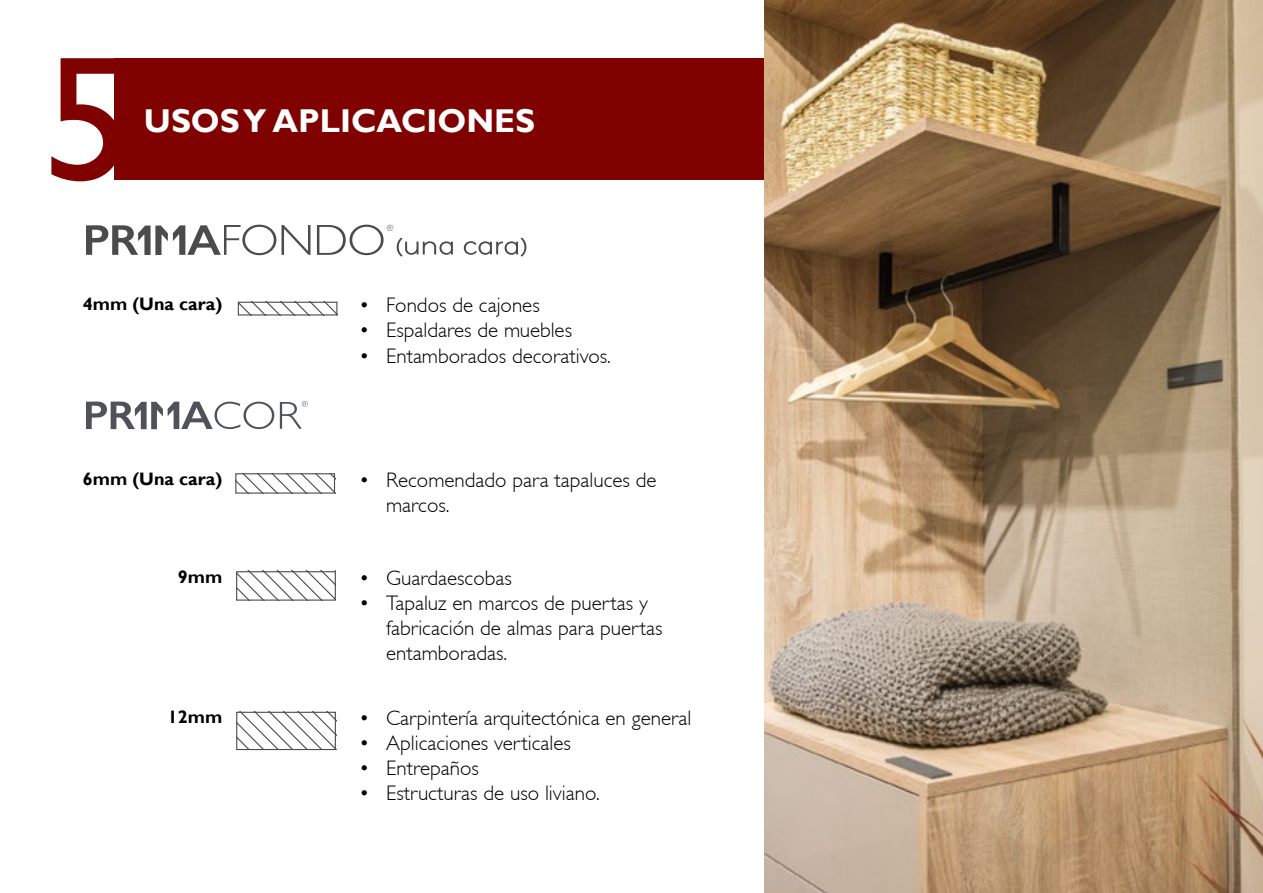
<style>
.page{position:relative;width:1263px;height:893px;background:#fff}
.page>*{position:absolute;margin:0;border:0;box-sizing:border-box;transform-origin:0 0}
.t1{font:178.65px "Gill Sans";color:#7f0100}
.t2{font:700 33px "Gill Sans";color:#fff}
.t3{font:300 21px/25.2px "Gill Sans";color:#000}
.t4{font:700 18px "Gill Sans";color:#000}
</style>
<div class="page">
<div style="left:114px;top:58px;width:688px;height:122px;background:#7f0100"></div>
<svg style="left:86px;top:225px;width:224px;height:30px"></svg>
<svg style="left:317px;top:225px;width:136px;height:32px"></svg>
<svg style="left:464px;top:237px;width:62px;height:20px"></svg>
<svg style="left:238px;top:301px;width:100px;height:14px"></svg>
<svg style="left:86px;top:401px;width:188px;height:28px"></svg>
<svg style="left:280px;top:401px;width:28px;height:28px"></svg>
<div style="left:235px;top:473px;width:100px;height:21px;border:1px solid #4b4b4b"></div>
<svg style="left:236px;top:473px;width:99px;height:20px"></svg>
<div style="left:236px;top:571px;width:100px;height:30px;border:1px solid #4b4b4b"></div>
<svg style="left:237px;top:571px;width:99px;height:29px"></svg>
<svg style="left:237px;top:711px;width:99px;height:39px"></svg>
<img style="left:764px;top:0;width:499px;height:893px">
<h1 class="t1" style="left:43px;top:16px;width:91px">5</h1>
<h2 class="t2" style="left:144px;top:101px;width:393px">USOS Y APLICACIONES</h2>
<p class="t4" style="left:83px;top:293px;width:141px">4mm (Una cara)</p>
<p class="t3" style="left:359px;top:293px;width:182px">• Fondos de cajones</p>
<p class="t3" style="left:359px;top:318px;width:215px">• Espaldares de muebles</p>
<p class="t3" style="left:359px;top:343px;width:253px">• Entamborados decorativos.</p>
<p class="t4" style="left:83px;top:468px;width:141px">6mm (Una cara)</p>
<p class="t3" style="left:386px;top:467px;width:272px;text-indent:-27px">• Recomendado para tapaluces de marcos.</p>
<p class="t4" style="left:178px;top:566px;width:46px">9mm</p>
<p class="t3" style="left:359px;top:565px;width:154px">• Guardaescobas</p>
<p class="t3" style="left:386px;top:591px;width:278px;text-indent:-27px">• Tapaluz en marcos de puertas y fabricación de almas para puertas entamboradas.</p>
<p class="t4" style="left:168px;top:706px;width:56px">12mm</p>
<p class="t3" style="left:359px;top:705px;width:334px">• Carpintería arquitectónica en general</p>
<p class="t3" style="left:359px;top:730px;width:213px">• Aplicaciones verticales</p>
<p class="t3" style="left:359px;top:756px;width:121px">• Entrepaños</p>
<p class="t3" style="left:359px;top:781px;width:242px">• Estructuras de uso liviano.</p>
</div>
